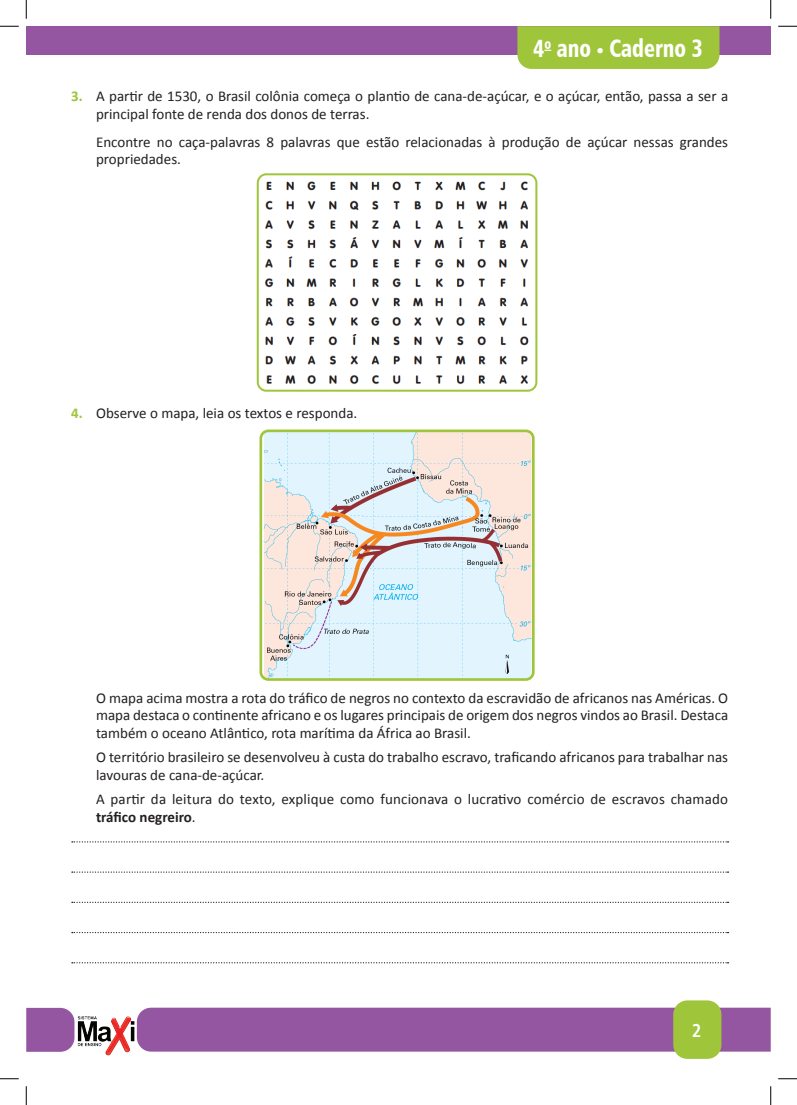
<style>
.page{position:relative;width:797px;height:1105px;background:#fff}
.page>*{position:absolute;margin:0;border:0;box-sizing:border-box;transform-origin:0 0}
.t1{font:25px "Humanist 777 BT Black Condensed B";color:#fff;scale:.85 1}
.t2{font:18.75px "Humanist 777 BT Bold Condensed B";color:#fff}
.Identado{font:15px/17.5px "Calibri";color:#231f20}
.s1{font-weight:700;color:#9fc63a}
.s2{font-weight:700}
</style>
<div class="page">
<div style="left:26px;top:26px;width:744px;height:29px;background:#9455a1"></div>
<div style="left:137px;top:1008px;width:633px;height:44px;background:#9455a1"></div>
<svg style="left:26px;top:1008px;width:48px;height:44px;background:#985ca5"></svg>
<div style="left:673px;top:1000px;width:48px;height:59px;background:#9fc63a;border-radius:14px"></div>
<div style="left:517px;top:26px;width:202px;height:43px;background:#9fc63a"></div>
<img style="left:77px;top:1016px;width:58px;height:39px">
<svg style="left:72px;top:841px;width:656px;height:1px"></svg>
<svg style="left:72px;top:871px;width:656px;height:2px"></svg>
<svg style="left:72px;top:902px;width:656px;height:1px"></svg>
<svg style="left:72px;top:932px;width:656px;height:1px"></svg>
<svg style="left:72px;top:962px;width:656px;height:1px"></svg>
<img style="left:260px;top:176px;width:276px;height:213px">
<div style="left:257px;top:173px;width:280px;height:219px;border:2px solid #9fc63a;border-radius:9px"></div>
<img style="left:263px;top:433px;width:267px;height:244px">
<div style="left:259px;top:429px;width:275px;height:252px;border:3px solid #9fc63a;border-radius:8px"></div>
<svg style="left:0;top:25px;width:19px;height:2px"></svg>
<svg style="left:778px;top:25px;width:19px;height:2px"></svg>
<svg style="left:0;top:1078px;width:19px;height:1px"></svg>
<svg style="left:778px;top:1078px;width:19px;height:1px"></svg>
<svg style="left:25px;top:0;width:2px;height:19px"></svg>
<svg style="left:25px;top:1086px;width:2px;height:19px"></svg>
<svg style="left:770px;top:0;width:1px;height:19px"></svg>
<svg style="left:770px;top:1086px;width:1px;height:19px"></svg>
<h1 class="t1" style="left:533px;top:32px;width:201px">4<sup>o</sup> ano • Caderno 3</h1>
<p class="Identado" style="left:96px;top:88px;width:633px;text-indent:-25px"><span class="s1">3.</span> A partir de 1530, o Brasil colônia começa o plantio de cana-de-açúcar, e o açúcar, então, passa a ser a principal fonte de renda dos donos de terras.</p>
<p class="Identado" style="left:96px;top:133px;width:633px">Encontre no caça-palavras 8 palavras que estão relacionadas à produção de açúcar nessas grandes propriedades.</p>
<p class="Identado" style="left:71px;top:404px;width:287px"><span class="s1">4.</span> Observe o mapa, leia os textos e responda.</p>
<p class="Identado" style="left:96px;top:689px;width:633px;text-align:justify">O mapa acima mostra a rota do tráfico de negros no contexto da escravidão de africanos nas Américas. O mapa destaca o continente africano e os lugares principais de origem dos negros vindos ao Brasil. Destaca também o oceano Atlântico, rota marítima da África ao Brasil.</p>
<p class="Identado" style="left:96px;top:748px;width:633px">O território brasileiro se desenvolveu à custa do trabalho escravo, traficando africanos para trabalhar nas lavouras de cana-de-açúcar.</p>
<p class="Identado" style="left:96px;top:790px;width:633px">A partir da leitura do texto, explique como funcionava o lucrativo comércio de escravos chamado <span class="s2">tráfico negreiro</span>.</p>
<p class="t2" style="left:692px;top:1018px;width:11px">2</p>
</div>
